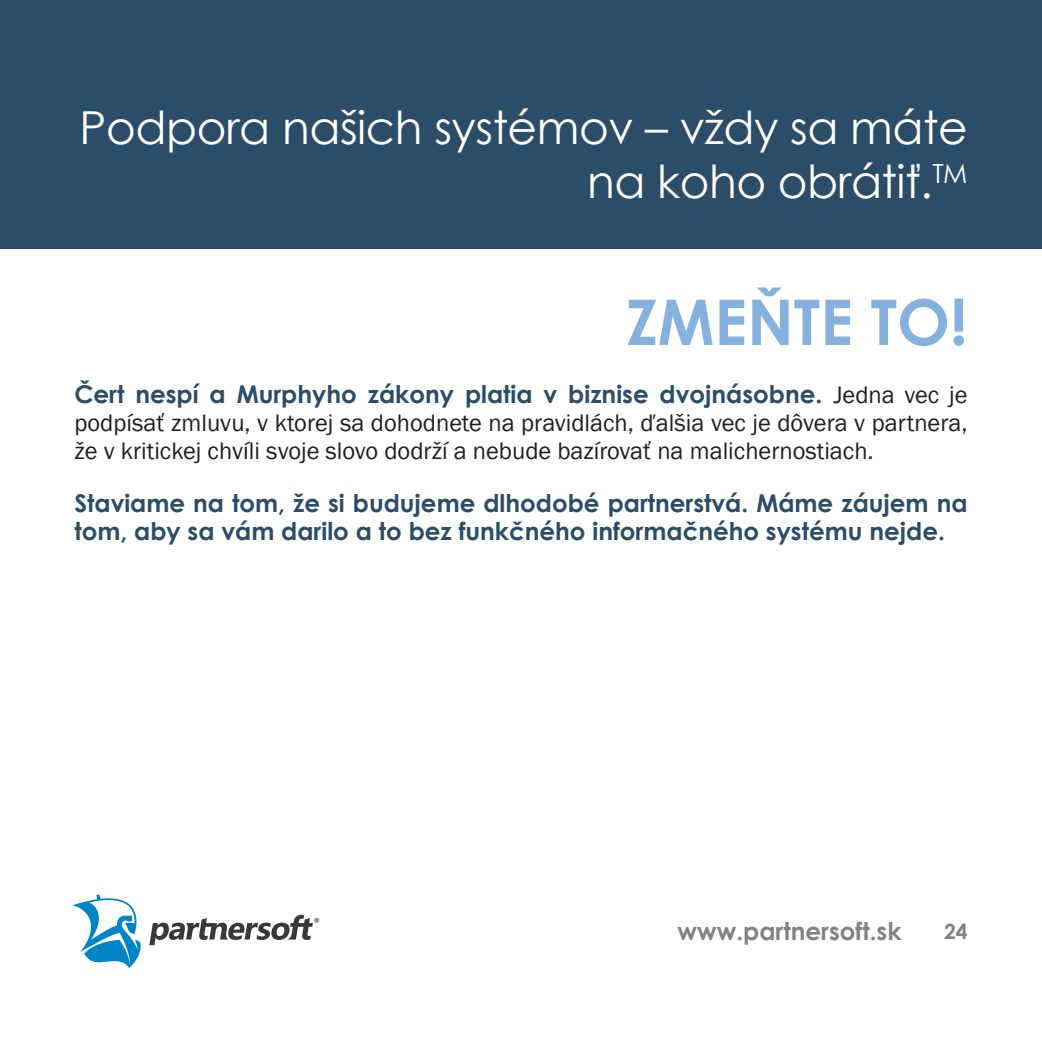
<style>
.page{position:relative;width:1042px;height:1042px;background:#fff}
.page>*{position:absolute;margin:0;border:0;box-sizing:border-box;transform-origin:0 0}
.Podnadpis_modrý{font:700 63px "Century Gothic";color:#86b1de}
.t1{font:45.5px/54.6px "Century Gothic";letter-spacing:-.01em;color:#fff;text-align:right}
.Normálny_odstavec{font:24.5px/28px "Franklin Gothic";color:#231f20;text-align:justify}
.Normálny_odstavec-2{font:700 24.5px/28px "Century Gothic";color:#2b4d68}
.t2{font:700 24.5px "Century Gothic";color:#808285}
.t3{font:700 21px "Century Gothic";color:#808285}
.s1{font-family:"Century Gothic";font-weight:700;color:#2b4d68}
</style>
<div class="page">
<svg style="left:149px;top:915px;width:170px;height:30px"></svg>
<svg style="left:72px;top:894px;width:69px;height:74px"></svg>
<div style="left:0;top:0;width:1042px;height:248px;background:#2b4d68"></div>
<h2 class="t1" style="left:80px;top:99px;width:889px">Podpora našich systémov – vždy sa máte na koho obrátiť.<sup>TM</sup></h2>
<p class="Podnadpis_modrý" style="left:626px;top:274px;width:343px">ZMEŇTE TO!</p>
<p class="Normálny_odstavec" style="left:74px;top:381px;width:894px"><span class="s1">Čert nespí a Murphyho zákony platia v biznise dvojnásobne.</span> Jedna vec je podpísať zmluvu, v ktorej sa dohodnete na pravidlách, ďalšia vec je dôvera v partnera, že v kritickej chvíli svoje slovo dodrží a nebude bazírovať na malichernostiach.</p>
<p class="Normálny_odstavec-2" style="left:74px;top:487px;width:894px">Staviame na tom, že si budujeme dlhodobé partnerstvá. Máme záujem na tom, aby sa vám darilo a to bez funkčného informačného systému nejde.</p>
<p class="t2" style="left:677px;top:912px;width:226px">www.partnersoft.sk</p>
<p class="t3" style="left:944px;top:915px;width:25px">24</p>
</div>
